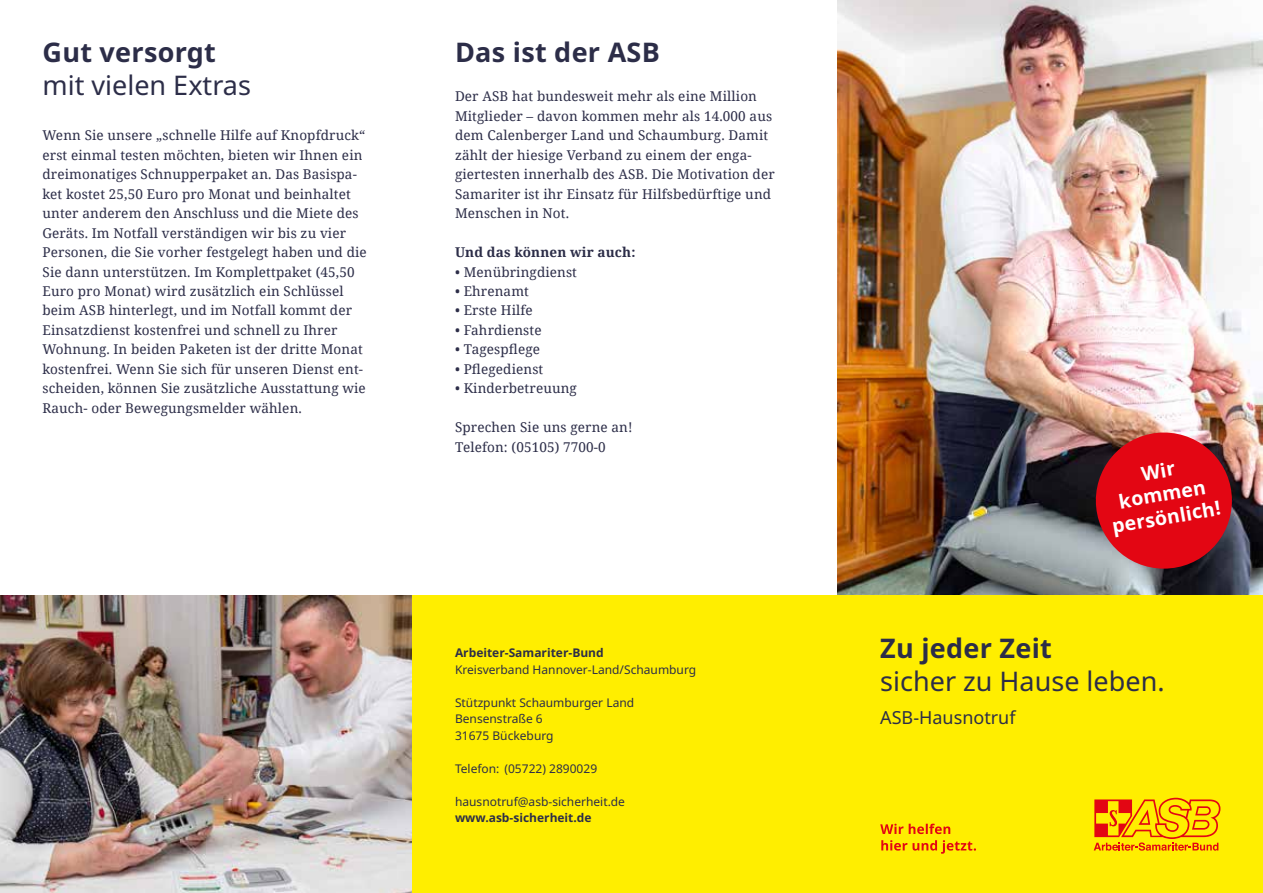
<style>
.page{position:relative;width:1263px;height:893px;background:#fff}
.page>*{position:absolute;margin:0;border:0;box-sizing:border-box;transform-origin:0 0}
.t1{font:700 27px "Noto Sans";letter-spacing:.01em;color:#2c2d48}
.t2{font:27px "Noto Sans";color:#2c2d48}
.t3{font:700 19.5px/23.4px "Noto Sans";color:#fff;text-align:center}
.t4{font:18px "Noto Sans";color:#2c2d48}
.t5{font:13.5px/19.5px "Noto Serif";letter-spacing:.01em;color:#2c2d48}
.t6{font:700 13.5px "Noto Serif";letter-spacing:.01em;color:#2c2d48}
.t7{font:12px/16.5px "Noto Sans";color:#2c2d48}
.t8{font:700 12px "Noto Sans";color:#2c2d48}
</style>
<div class="page">
<img style="left:838px;top:0;width:425px;height:595px">
<img style="left:0;top:595px;width:412px;height:298px">
<div style="left:412px;top:595px;width:851px;height:298px;background:#fe0"></div>
<svg style="left:881px;top:840px;width:95px;height:14px"></svg>
<svg style="left:880px;top:824px;width:70px;height:10px"></svg>
<svg style="left:1094px;top:798px;width:126px;height:53px"></svg>
<div style="left:1096px;top:433px;width:136px;height:136px;background:#e30613;border-radius:50%"></div>
<h1 class="t1" style="left:43px;top:37px;width:175px">Gut versorgt</h1>
<h1 class="t2" style="left:43px;top:70px;width:210px">mit vielen Extras</h1>
<p class="t5" style="left:43px;top:125px;width:326px">Wenn Sie unsere „schnelle Hilfe auf Knopfdruck“ erst einmal testen möchten, bieten wir Ihnen ein dreimonatiges Schnupperpaket an. Das Basispa&shy;ket kostet 25,50 Euro pro Monat und beinhaltet unter anderem den Anschluss und die Miete des Geräts. Im Notfall verständigen wir bis zu vier Personen, die Sie vorher festgelegt haben und die Sie dann unterstützen. Im Komplettpaket (45,50<br>Euro pro Monat) wird zusätzlich ein Schlüssel beim ASB hinterlegt, und im Notfall kommt der Einsatzdienst kostenfrei und schnell zu Ihrer Wohnung. In beiden Paketen ist der dritte Monat kostenfrei. Wenn Sie sich für unseren Dienst ent&shy;scheiden, können Sie zusätzliche Ausstattung wie Rauch- oder Bewegungsmelder wählen.</p>
<h1 class="t1" style="left:455px;top:37px;width:206px">Das ist der ASB</h1>
<p class="t5" style="left:455px;top:86px;width:321px">Der ASB hat bundesweit mehr als eine Million Mitglieder – davon kommen mehr als 14.000 aus dem Calenberger Land und Schaumburg. Damit zählt der hiesige Verband zu einem der enga&shy;giertesten innerhalb des ASB. Die Motivation der Samariter ist ihr Einsatz für Hilfsbedürftige und Menschen in Not.</p>
<p class="t6" style="left:455px;top:243px;width:182px">Und das können wir auch:</p>
<p class="t5" style="left:455px;top:261px;width:124px">• Menübringdienst</p>
<p class="t5" style="left:455px;top:281px;width:75px">• Ehrenamt</p>
<p class="t5" style="left:455px;top:300px;width:79px">• Erste Hilfe</p>
<p class="t5" style="left:455px;top:320px;width:88px">• Fahrdienste</p>
<p class="t5" style="left:455px;top:339px;width:87px">• Tagespflege</p>
<p class="t5" style="left:455px;top:359px;width:90px">• Pflegedienst</p>
<p class="t5" style="left:455px;top:378px;width:123px">• Kinderbetreuung</p>
<p class="t5" style="left:455px;top:417px;width:179px">Sprechen Sie uns gerne an!<br>Telefon: (05105) 7700-0</p>
<p class="t8" style="left:455px;top:646px;width:150px">Arbeiter-Samariter-Bund</p>
<p class="t7" style="left:455px;top:661px;width:243px">Kreisverband Hannover-Land/Schaumburg</p>
<p class="t7" style="left:455px;top:694px;width:181px">Stützpunkt Schaumburger Land<br>Bensenstraße 6<br>31675 Bückeburg</p>
<p class="t7" style="left:455px;top:760px;width:144px">Telefon: (05722) 2890029</p>
<p class="t7" style="left:455px;top:793px;width:172px">hausnotruf@asb-sicherheit.de</p>
<p class="t8" style="left:455px;top:811px;width:138px">www.asb-sicherheit.de</p>
<h2 class="t3" style="left:1102px;top:469px;width:111px;rotate:-10deg">Wir kommen persönlich!</h2>
<h1 class="t1" style="left:880px;top:633px;width:173px">Zu jeder Zeit</h1>
<h1 class="t2" style="left:880px;top:666px;width:286px">sicher zu Hause leben.</h1>
<h3 class="t4" style="left:880px;top:707px;width:137px">ASB-Hausnotruf</h3>
</div>
